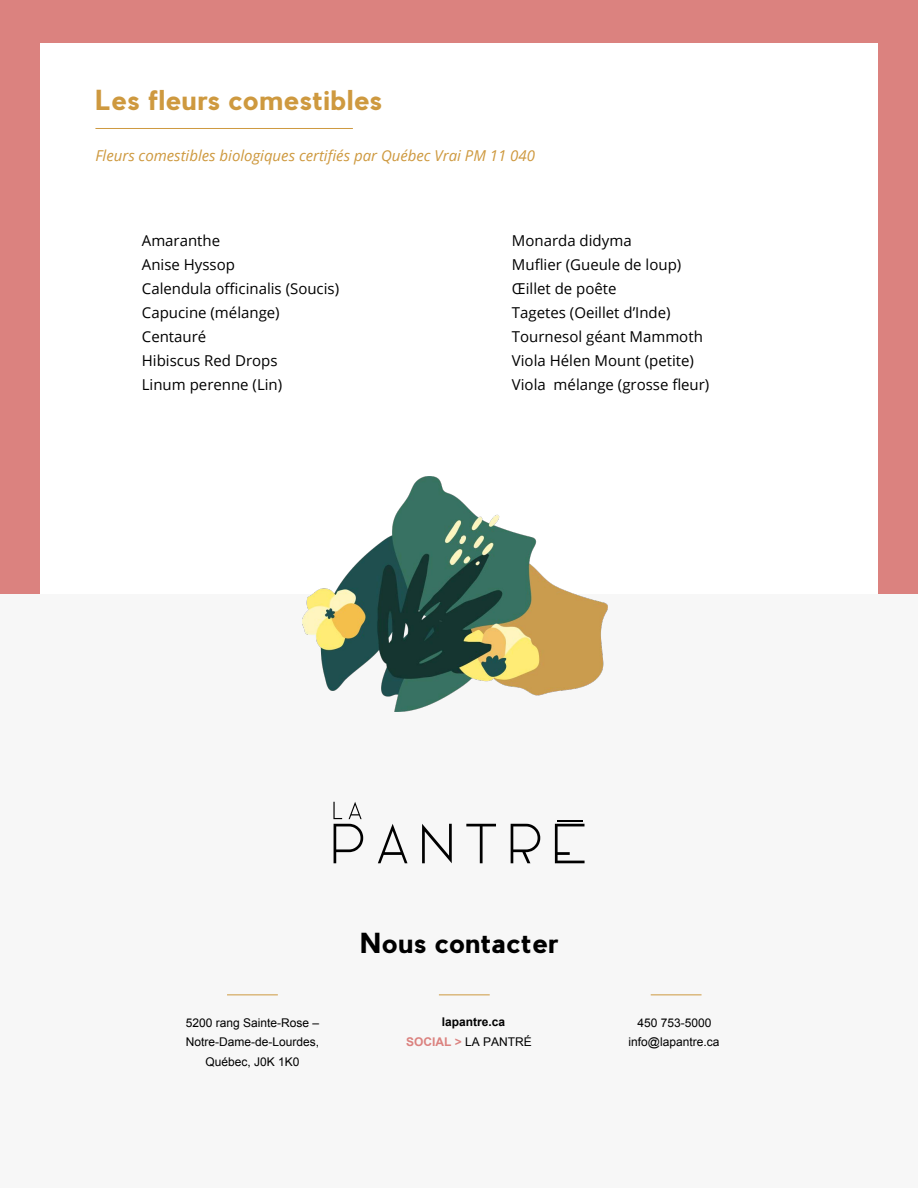
<style>
.page{position:relative;width:918px;height:1188px;background:#fff}
.page>*{position:absolute;margin:0;border:0;box-sizing:border-box;transform-origin:0 0}
.t1{font:700 27px "Pier Sans";color:#ce993f}
.t2{font:700 27px "Pier Sans";color:#000}
.t3{font:15px/24px "Open Sans";color:#000}
.t4{font:italic 15px "Open Sans";color:#ce993f}
.t5{font:12px/19.5px "Arial";color:#000;text-align:center}
.t6{font:700 12px/19.5px "Arial";color:#000}
.s1{color:#db827f}
.s2{font-weight:400}
</style>
<div class="page">
<div style="left:0;top:0;width:918px;height:594px;background:#db827f"></div>
<div style="left:0;top:594px;width:918px;height:594px;background:#f7f7f7"></div>
<div style="left:40px;top:43px;width:838px;height:551px;background:#fff"></div>
<hr style="left:95px;top:128px;width:258px;height:1px;background:#ce993f">
<hr style="left:227px;top:994px;width:51px;height:1px;background:#ce993f">
<hr style="left:439px;top:994px;width:51px;height:1px;background:#ce993f">
<hr style="left:651px;top:994px;width:51px;height:1px;background:#ce993f">
<svg style="left:378px;top:824px;width:29px;height:39px"></svg>
<svg style="left:422px;top:824px;width:30px;height:39px"></svg>
<svg style="left:466px;top:824px;width:30px;height:39px"></svg>
<svg style="left:511px;top:824px;width:29px;height:39px"></svg>
<svg style="left:555px;top:824px;width:30px;height:39px"></svg>
<svg style="left:333px;top:802px;width:30px;height:61px"></svg>
<hr style="left:557px;top:820px;width:25px;height:2px;background:#000">
<img style="left:302px;top:477px;width:305px;height:234px">
<h1 class="t1" style="left:95px;top:82px;width:289px">Les fleurs comestibles</h1>
<p class="t4" style="left:95px;top:146px;width:441px">Fleurs comestibles biologiques certifiés par Québec Vrai PM 11 040</p>
<p class="t3" style="left:142px;top:230px;width:199px">Amaranthe<br>Anise Hyssop<br>Calendula officinalis (Soucis)<br>Capucine (mélange)<br>Centauré<br>Hibiscus Red Drops<br>Linum perenne (Lin)</p>
<p class="t3" style="left:512px;top:228px;width:199px">Monarda didyma<br>Muflier (Gueule de loup)<br>Œillet de poête<br>Tagetes (Oeillet d’Inde)<br>Tournesol géant Mammoth<br>Viola Hélen Mount (petite)<br>Viola mélange (grosse fleur)</p>
<h1 class="t2" style="left:360px;top:926px;width:200px">Nous contacter</h1>
<p class="t5" style="left:186px;top:1013px;width:135px">5200 rang Sainte-Rose –<br>Notre-Dame-de-Lourdes,<br>Québec, J0K 1K0</p>
<p class="t6" style="left:406px;top:1013px;width:127px;text-indent:36px">lapantre.ca<br><span class="s1">SOCIAL &gt;</span> <span class="s2">LA PANTRÉ</span></p>
<p class="t5" style="left:629px;top:1013px;width:92px">450 753-5000 info@lapantre.ca</p>
</div>
